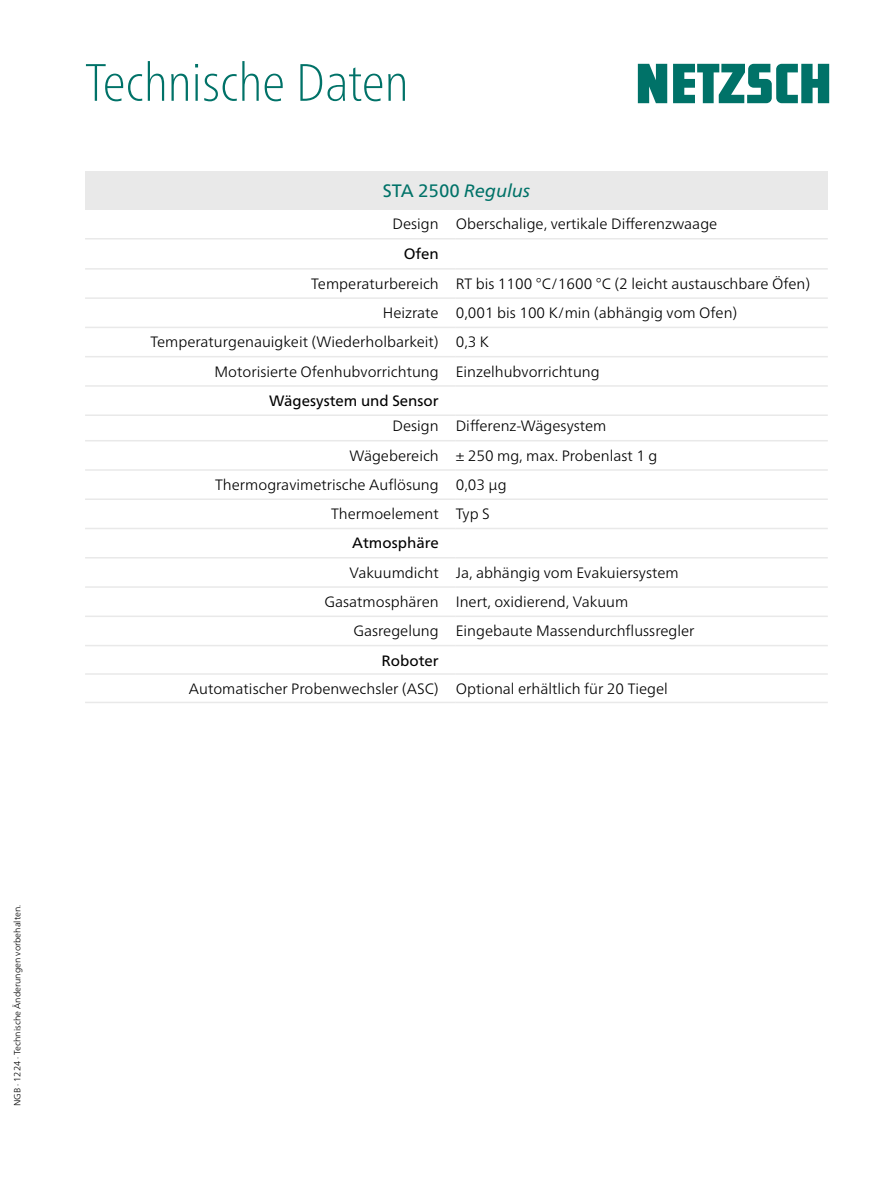
<style>
.page{position:relative;width:893px;height:1191px;background:#fff}
.page>*{position:absolute;margin:0;border:0;box-sizing:border-box;transform-origin:0 0}
.t1{font:100 condensed 52.5px "Frutiger Neue LTW1 G";color:#007268}
.Tabellenkopf_groß_n{font:18px "Frutiger Neue LTW1 G";color:#007268}
.Tabellenkörper_n{font:300 15px "Frutiger Neue LTW1 G";color:#000}
.Tabellenkörper_n-2{font:15px "Frutiger Neue LTW1 G";color:#000}
.t2{font:300 9px "Frutiger Neue LTW1 G";color:#000}
.s1{font-style:italic}
</style>
<div class="page">
<svg style="left:638px;top:64px;width:191px;height:39px"></svg>
<div style="left:85px;top:171px;width:743px;height:38px;background:#e9e9e9"></div>
<hr style="left:85px;top:238px;width:371px;height:1px;background:#e9e9e9">
<hr style="left:456px;top:238px;width:372px;height:1px;background:#e9e9e9">
<hr style="left:85px;top:268px;width:371px;height:2px;background:#e9e9e9">
<hr style="left:456px;top:268px;width:372px;height:2px;background:#e9e9e9">
<hr style="left:85px;top:297px;width:371px;height:2px;background:#e9e9e9">
<hr style="left:456px;top:297px;width:372px;height:2px;background:#e9e9e9">
<hr style="left:85px;top:327px;width:371px;height:1px;background:#e9e9e9">
<hr style="left:456px;top:327px;width:372px;height:1px;background:#e9e9e9">
<hr style="left:85px;top:356px;width:371px;height:1px;background:#e9e9e9">
<hr style="left:456px;top:356px;width:372px;height:1px;background:#e9e9e9">
<hr style="left:85px;top:385px;width:371px;height:2px;background:#e9e9e9">
<hr style="left:456px;top:385px;width:372px;height:2px;background:#e9e9e9">
<hr style="left:85px;top:414px;width:371px;height:2px;background:#e9e9e9">
<hr style="left:456px;top:414px;width:372px;height:2px;background:#e9e9e9">
<hr style="left:85px;top:440px;width:371px;height:1px;background:#e9e9e9">
<hr style="left:456px;top:440px;width:372px;height:1px;background:#e9e9e9">
<hr style="left:85px;top:469px;width:371px;height:2px;background:#e9e9e9">
<hr style="left:456px;top:469px;width:372px;height:2px;background:#e9e9e9">
<hr style="left:85px;top:498px;width:371px;height:2px;background:#e9e9e9">
<hr style="left:456px;top:498px;width:372px;height:2px;background:#e9e9e9">
<hr style="left:85px;top:528px;width:371px;height:1px;background:#e9e9e9">
<hr style="left:456px;top:528px;width:372px;height:1px;background:#e9e9e9">
<hr style="left:85px;top:557px;width:371px;height:1px;background:#e9e9e9">
<hr style="left:456px;top:557px;width:372px;height:1px;background:#e9e9e9">
<hr style="left:85px;top:586px;width:371px;height:2px;background:#e9e9e9">
<hr style="left:456px;top:586px;width:372px;height:2px;background:#e9e9e9">
<hr style="left:85px;top:615px;width:371px;height:2px;background:#e9e9e9">
<hr style="left:456px;top:615px;width:372px;height:2px;background:#e9e9e9">
<hr style="left:85px;top:645px;width:371px;height:1px;background:#e9e9e9">
<hr style="left:85px;top:673px;width:371px;height:2px;background:#e9e9e9">
<hr style="left:85px;top:701px;width:371px;height:2px;background:#e9e9e9">
<hr style="left:456px;top:645px;width:372px;height:1px;background:#e9e9e9">
<hr style="left:456px;top:673px;width:372px;height:2px;background:#e9e9e9">
<hr style="left:456px;top:701px;width:372px;height:2px;background:#e9e9e9">
<h1 class="t1" style="left:85px;top:44px;width:325px">Technische Daten</h1>
<p class="Tabellenkopf_groß_n" style="left:383px;top:180px;width:149px">STA 2500 <span class="s1">Regulus</span></p>
<p class="Tabellenkörper_n" style="left:393px;top:215px;width:48px">Design</p>
<p class="Tabellenkörper_n" style="left:456px;top:215px;width:263px">Oberschalige, vertikale Differenzwaage</p>
<p class="Tabellenkörper_n-2" style="left:404px;top:245px;width:37px">Ofen</p>
<p class="Tabellenkörper_n" style="left:311px;top:274px;width:129px">Temperaturbereich</p>
<p class="Tabellenkörper_n" style="left:456px;top:274px;width:356px">RT bis 1100 °C/1600 °C (2 leicht austauschbare Öfen)</p>
<p class="Tabellenkörper_n" style="left:383px;top:304px;width:57px">Heizrate</p>
<p class="Tabellenkörper_n" style="left:456px;top:304px;width:283px">0,001 bis 100 K/min (abhängig vom Ofen)</p>
<p class="Tabellenkörper_n" style="left:150px;top:333px;width:290px">Temperaturgenauigkeit (Wiederholbarkeit)</p>
<p class="Tabellenkörper_n" style="left:456px;top:333px;width:35px">0,3 K</p>
<p class="Tabellenkörper_n" style="left:215px;top:362px;width:226px">Motorisierte Ofenhubvorrichtung</p>
<p class="Tabellenkörper_n" style="left:456px;top:362px;width:145px">Einzelhubvorrichtung</p>
<p class="Tabellenkörper_n-2" style="left:269px;top:392px;width:171px">Wägesystem und Sensor</p>
<p class="Tabellenkörper_n" style="left:393px;top:417px;width:48px">Design</p>
<p class="Tabellenkörper_n" style="left:456px;top:417px;width:152px">Differenz-Wägesystem</p>
<p class="Tabellenkörper_n" style="left:349px;top:446px;width:91px">Wägebereich</p>
<p class="Tabellenkörper_n" style="left:456px;top:446px;width:203px">± 250 mg, max. Probenlast 1 g</p>
<p class="Tabellenkörper_n" style="left:215px;top:475px;width:225px">Thermogravimetrische Auflösung</p>
<p class="Tabellenkörper_n" style="left:456px;top:475px;width:53px">0,03 μg</p>
<p class="Tabellenkörper_n" style="left:331px;top:505px;width:109px">Thermoelement</p>
<p class="Tabellenkörper_n" style="left:456px;top:505px;width:36px">Typ S</p>
<p class="Tabellenkörper_n-2" style="left:352px;top:534px;width:88px">Atmosphäre</p>
<p class="Tabellenkörper_n" style="left:350px;top:563px;width:91px">Vakuumdicht</p>
<p class="Tabellenkörper_n" style="left:456px;top:563px;width:224px">Ja, abhängig vom Evakuiersystem</p>
<p class="Tabellenkörper_n" style="left:324px;top:592px;width:116px">Gasatmosphären</p>
<p class="Tabellenkörper_n" style="left:456px;top:592px;width:174px">Inert, oxidierend, Vakuum</p>
<p class="Tabellenkörper_n" style="left:353px;top:622px;width:87px">Gasregelung</p>
<p class="Tabellenkörper_n" style="left:456px;top:622px;width:240px">Eingebaute Massendurchflussregler</p>
<p class="Tabellenkörper_n-2" style="left:382px;top:651px;width:59px">Roboter</p>
<p class="Tabellenkörper_n" style="left:189px;top:679px;width:251px">Automatischer Probenwechsler (ASC)</p>
<p class="Tabellenkörper_n" style="left:456px;top:679px;width:214px">Optional erhältlich für 20 Tiegel</p>
<p class="t2" style="left:12px;top:1106px;width:203px;rotate:-90deg">NGB · 1224 · Technische Änderungen vorbehalten.</p>
</div>
